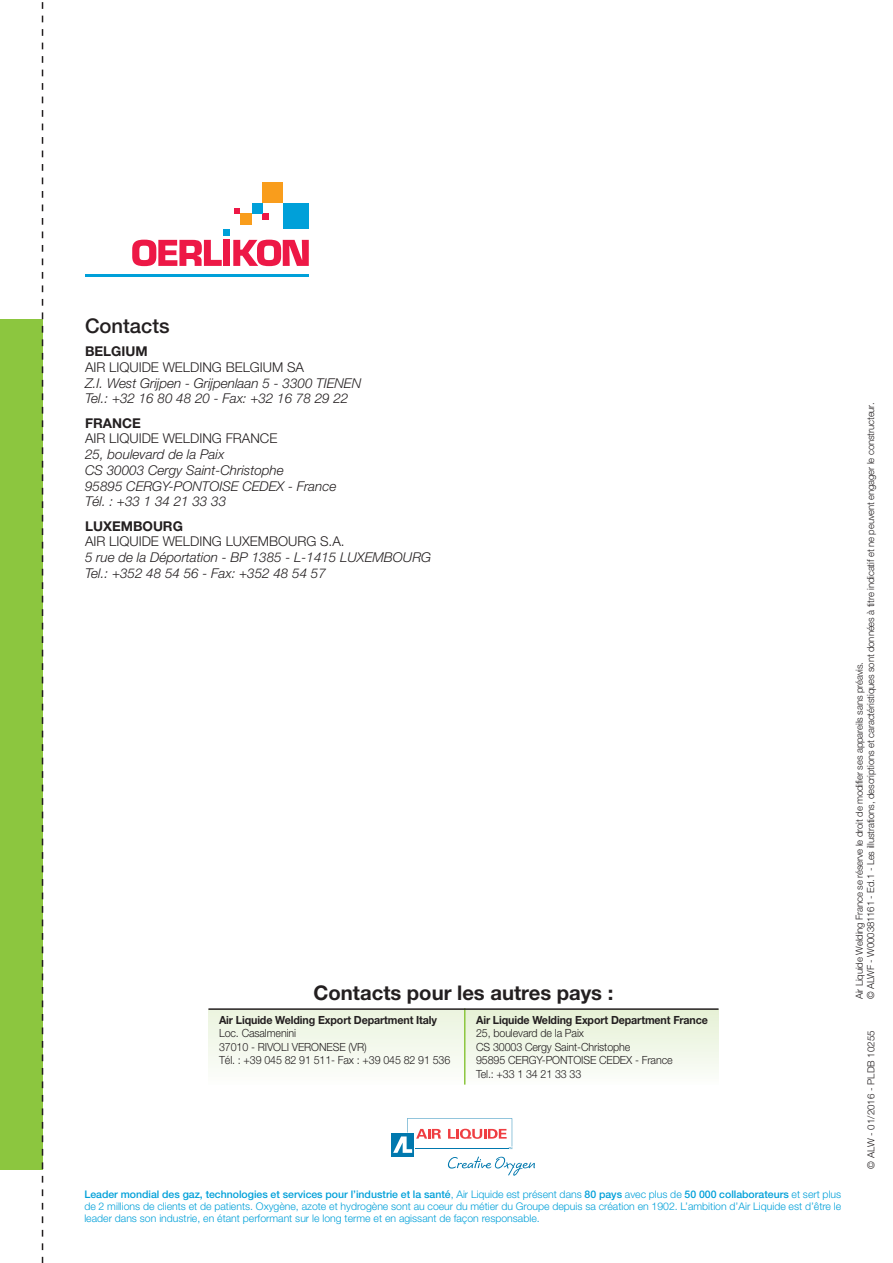
<style>
.page{position:relative;width:893px;height:1263px;background:#fff}
.page>*{position:absolute;margin:0;border:0;box-sizing:border-box;transform-origin:0 0}
.t1{font:700 20.25px "Helvetica Neue";color:#231f20}
.t2{font:500 20.25px "Helvetica Neue";color:#231f20}
.t3{font:italic 300 13.5px/15.8px "Helvetica Neue";color:#231f20}
.t4{font:300 13.5px "Helvetica Neue";color:#231f20}
.t5{font:700 13.5px "Helvetica Neue";color:#231f20}
.t6{font:300 11.25px/13.5px "Helvetica Neue";letter-spacing:-.01em;color:#231f20;scale:.95 1}
.t7{font:700 11.25px "Helvetica Neue";letter-spacing:-.01em;color:#231f20;scale:.95 1}
.t8{font:300 10.5px/12px "Helvetica Neue";color:#00a0d9;text-align:justify}
.t9{font:300 9.75px/11.2px "Helvetica Neue";letter-spacing:-.01em;color:#231f20}
.s1{font-weight:500}
</style>
<div class="page">
<div style="left:0;top:319px;width:43px;height:850px;background:#8cc63f"></div>
<svg style="left:42px;top:2px;width:1px;height:1261px"></svg>
<hr style="left:892px;top:319px;width:1px;height:850px;background:#8cc63f">
<svg style="left:391px;top:1118px;width:144px;height:58px"></svg>
<svg style="left:208px;top:1010px;width:256px;height:57px"></svg>
<div style="left:465px;top:1010px;width:254px;height:74px;background:linear-gradient(to bottom,#e5f0d5,#fbfdfa)"></div>
<hr style="left:464px;top:1008px;width:1px;height:76px;background:#8cc63f">
<hr style="left:208px;top:1008px;width:511px;height:2px;background:#231f20">
<hr style="left:85px;top:274px;width:224px;height:3px;background:#00a0d9">
<svg style="left:132px;top:240px;width:90px;height:26px"></svg>
<div style="left:223px;top:240px;width:7px;height:26px;background:#ed1846"></div>
<svg style="left:233px;top:240px;width:76px;height:26px"></svg>
<div style="left:240px;top:213px;width:12px;height:12px;background:#f99d1c"></div>
<div style="left:262px;top:183px;width:21px;height:20px;background:#f99d1c"></div>
<svg style="left:234px;top:208px;width:6px;height:5px"></svg>
<div style="left:262px;top:213px;width:7px;height:7px;background:#ed1846"></div>
<div style="left:252px;top:203px;width:10px;height:10px;background:#00a0d9"></div>
<div style="left:283px;top:203px;width:26px;height:26px;background:#00a0d9"></div>
<div style="left:223px;top:229px;width:7px;height:7px;background:#00a0d9"></div>
<h1 class="t2" style="left:85px;top:319px;width:86px">Contacts</h1>
<p class="t5" style="left:85px;top:347px;width:64px">BELGIUM</p>
<p class="t4" style="left:85px;top:362px;width:221px">AIR LIQUIDE WELDING BELGIUM SA</p>
<p class="t3" style="left:85px;top:376px;width:278px">Z.I. West Grijpen - Grijpenlaan 5 - 3300 TIENEN<br>Tel.: +32 16 80 48 20 - Fax: +32 16 78 29 22</p>
<p class="t5" style="left:85px;top:418px;width:57px">FRANCE</p>
<p class="t4" style="left:85px;top:434px;width:194px">AIR LIQUIDE WELDING FRANCE</p>
<p class="t3" style="left:85px;top:448px;width:253px">25, boulevard de la Paix<br>CS 30003 Cergy Saint-Christophe<br>95895 CERGY-PONTOISE CEDEX - France<br>Tél. : +33 1 34 21 33 33</p>
<p class="t5" style="left:85px;top:521px;width:99px">LUXEMBOURG</p>
<p class="t4" style="left:85px;top:537px;width:261px">AIR LIQUIDE WELDING LUXEMBOURG S.A.</p>
<p class="t3" style="left:85px;top:551px;width:348px">5 rue de la Déportation - BP 1385 - L-1415 LUXEMBOURG<br>Tel.: +352 48 54 56 - Fax: +352 48 54 57</p>
<h1 class="t1" style="left:314px;top:985px;width:301px">Contacts pour les autres pays :</h1>
<p class="t7" style="left:219px;top:1016px;width:231px">Air Liquide Welding Export Department Italy</p>
<p class="t6" style="left:219px;top:1027px;width:245px">Loc. Casalmenini<br>37010 - RIVOLI VERONESE (VR)<br>Tél. : +39 045 82 91 511- Fax : +39 045 82 91 536</p>
<p class="t7" style="left:476px;top:1016px;width:246px">Air Liquide Welding Export Department France</p>
<p class="t6" style="left:476px;top:1027px;width:208px">25, boulevard de la Paix<br>CS 30003 Cergy Saint-Christophe<br>95895 CERGY-PONTOISE CEDEX - France<br>Tel.: +33 1 34 21 33 33</p>
<p class="t8" style="left:84px;top:1189px;width:758px"><span class="s1">Leader mondial des gaz, technologies et services pour l’industrie et la santé</span>, Air Liquide est présent dans <span class="s1">80 pays</span> avec plus de <span class="s1">50 000 collaborateurs</span> et sert plus de 2 millions de clients et de patients. Oxygène, azote et hydrogène sont au coeur du métier du Groupe depuis sa création en 1902. L’ambition d’Air Liquide est d’être le leader dans son industrie, en étant performant sur le long terme et en agissant de façon responsable.</p>
<p class="t9" style="left:854px;top:999px;width:598px;rotate:-90deg">Air Liquide Welding France se réserve le droit de modifier ses appareils sans préavis.<br>© ALWF - W000381161 - Ed.1 - Les illustrations, descriptions et caractéristiques sont données à titre indicatif et ne peuvent engager le constructeur.</p>
<p class="t9" style="left:866px;top:1169px;width:140px;rotate:-90deg">© ALW - 01/2016 - PLDB 10255</p>
</div>
